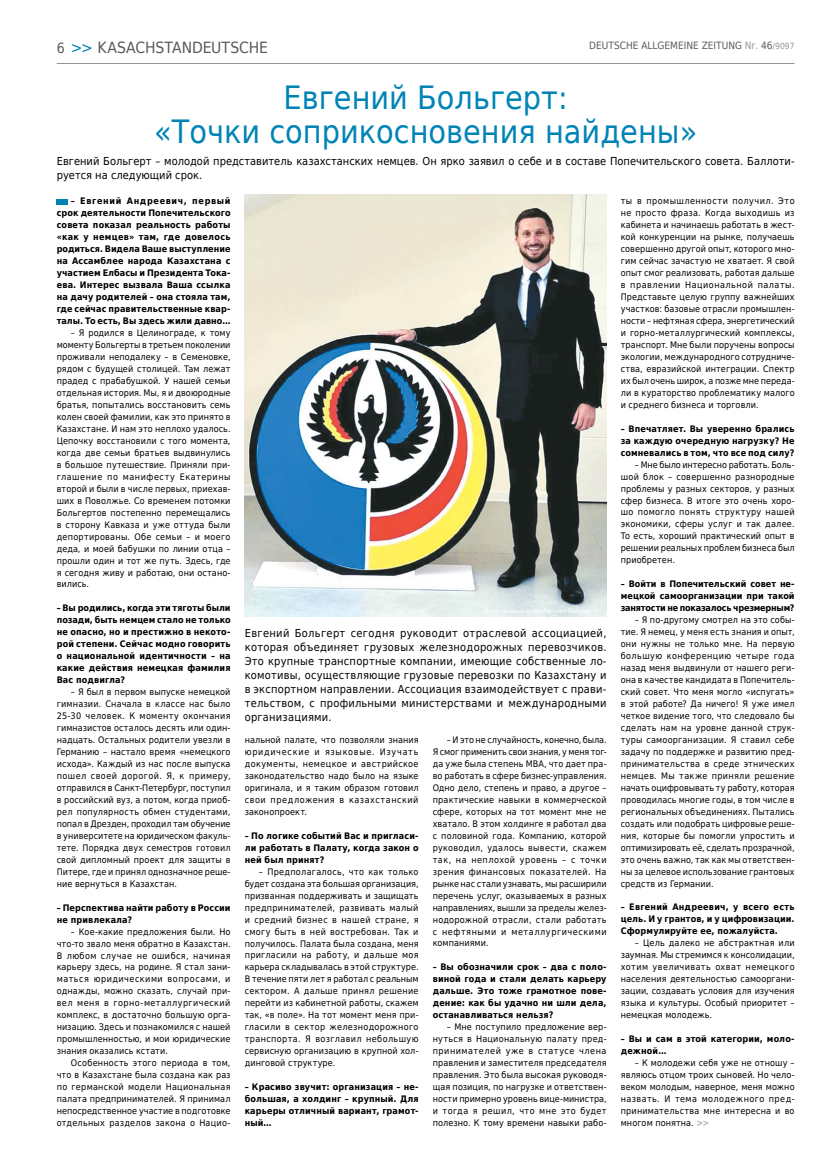
<style>
.page{position:relative;width:823px;height:1163px;background:#fff}
.page>*{position:absolute;margin:0;border:0;box-sizing:border-box;transform-origin:0 0}
.t1{font:32px/34px "DejaVu Sans";color:#0084b6;text-align:center;scale:.9 1}
.t2{font:15.4px "DejaVu Sans";letter-spacing:-.005em;color:#58595b;scale:.91 1}
.t3{font:11px/14px "DejaVu Sans Condensed";color:#000}
.t4{font:10px "DejaVu Sans";color:#58595b;scale:.9 1}
.t5{font:9px/12px "DejaVu Sans Condensed";letter-spacing:.01em;color:#000;text-align:justify}
.t6{font:700 9px/12px "DejaVu Sans Condensed";letter-spacing:.01em;color:#000;text-align:justify}
.s1{font-size:14px}
.s2{color:#0084b6}
.s3{color:#939598}
.s4{font-size:8.5px;color:#939598}
</style>
<div class="page">
<hr style="left:57px;top:63px;width:737px;height:1px;background:#939598">
<img style="left:244px;top:194px;width:362px;height:423px">
<div style="left:57px;top:199px;width:11px;height:5px;background:#0084b6"></div>
<h2 class="t2" style="left:57px;top:35px;width:234px"><span class="s1">6</span> <span class="s2">&gt;&gt;</span> KASACHSTANDEUTSCHE</h2>
<p class="t4" style="left:589px;top:37px;width:229px">DEUTSCHE ALLGEMEINE ZEITUNG <span class="s3">Nr.</span> 46<span class="s4">/9097</span></p>
<h1 class="t1" style="left:154px;top:79px;width:604px">Евгений Больгерт:<br>«Точки соприкосновения найдены»</h1>
<p class="t3" style="left:57px;top:154px;width:739px">Евгений Больгерт – молодой представитель казахстанских немцев. Он ярко заявил о себе и в составе Попечительского совета. Баллоти&shy;руется на следующий срок.</p>
<p class="t6" style="left:57px;top:195px;width:175px;text-indent:14px">– Евгений Андреевич, первый срок деятельности Попечительского совета показал реальность работы «как у немцев» там, где довелось родиться. Видела Ваше выступление на Ассамблее народа Казахстана с участием Елбасы и Президента Тока&shy;ева. Интерес вызвала Ваша ссылка на дачу родителей – она стояла там, где сейчас правительственные квар&shy;талы. То есть, Вы здесь жили давно…</p>
<p class="t5" style="left:57px;top:326px;width:175px;text-indent:14px">– Я родился в Целинограде, к тому моменту Больгерты в третьем поколении проживали неподалеку – в Семеновке, рядом с будущей столицей. Там лежат прадед с прабабушкой. У нашей семьи отдельная история. Мы, я и двоюродные братья, попытались восстановить семь колен своей фамилии, как это принято в Казахстане. И нам это неплохо удалось.<br>Цепочку восстановили с того момента, когда две семьи братьев выдвинулись в большое путешествие. Приняли при&shy;глашение по манифесту Екатерины второй и были в числе первых, приехав&shy;ших в Поволжье. Со временем потомки Больгертов постепенно перемещались в сторону Кавказа и уже оттуда были депортированы. Обе семьи – и моего деда, и моей бабушки по линии отца – прошли один и тот же путь. Здесь, где я сегодня живу и работаю, они остано&shy;вились.</p>
<p class="t6" style="left:57px;top:601px;width:175px">– Вы родились, когда эти тяготы были позади, быть немцем стало не только не опасно, но и престижно в некото&shy;рой степени. Сейчас модно говорить о национальной идентичности – на какие действия немецкая фамилия Вас подвигла?</p>
<p class="t5" style="left:57px;top:685px;width:175px;text-indent:14px">– Я был в первом выпуске немецкой гимназии. Сначала в классе нас было 25-30 человек. К моменту окончания гимназистов осталось десять или один&shy;надцать. Остальных родители увезли в Германию – настало время «немецкого исхода». Каждый из нас после выпуска пошел своей дорогой. Я, к примеру, отправился в Санкт-Петербург, поступил в российский вуз, а потом, когда приоб&shy;рел популярность обмен студентами, попал в Дрезден, проходил там обучение в университете на юридическом факуль&shy;тете. Порядка двух семестров готовил свой дипломный проект для защиты в Питере, где и принял однозначное реше&shy;ние вернуться в Казахстан.</p>
<p class="t6" style="left:57px;top:900px;width:175px">– Перспектива найти работу в России не привлекала?</p>
<p class="t5" style="left:57px;top:924px;width:175px;text-indent:14px">– Кое-какие предложения были. Но что-то звало меня обратно в Казахстан.<br>В любом случае не ошибся, начиная карьеру здесь, на родине. Я стал зани&shy;маться юридическими вопросами, и однажды, можно сказать, случай при&shy;вел меня в горно-металлургический комплекс, в достаточно большую орга&shy;низацию. Здесь и познакомился с нашей промышленностью, и мои юридические знания оказались кстати.</p>
<p class="t5" style="left:57px;top:1056px;width:175px;text-indent:14px">Особенность этого периода в том, что в Казахстане была создана как раз по германской модели Национальная палата предпринимателей. Я принимал непосредственное участие в подготовке отдельных разделов закона о Нацио-</p>
<p class="t3" style="left:244px;top:625px;width:363px;text-align:justify">Евгений Больгерт сегодня руководит отраслевой ассоциацией, которая объединяет грузовых железнодорожных перевозчиков.<br>Это крупные транспортные компании, имеющие собственные ло&shy;комотивы, осуществляющие грузовые перевозки по Казахстану и в экспортном направлении. Ассоциация взаимодействует с прави&shy;тельством, с профильными министерствами и международными организациями.</p>
<p class="t5" style="left:244px;top:733px;width:175px">нальной палате, что позволяли знания юридические и языковые. Изучать документы, немецкое и австрийское законодательство надо было на языке оригинала, и я таким образом готовил свои предложения в казахстанский законопроект.</p>
<p class="t6" style="left:244px;top:829px;width:175px">– По логике событий Вас и пригласи&shy;ли работать в Палату, когда закон о ней был принят?</p>
<p class="t5" style="left:244px;top:864px;width:175px;text-indent:14px">– Предполагалось, что как только будет создана эта большая организация, призванная поддерживать и защищать предпринимателей, развивать малый и средний бизнес в нашей стране, я смогу быть в ней востребован. Так и получилось. Палата была создана, меня пригласили на работу, и дальше моя карьера складывалась в этой структуре.<br>В течение пяти лет я работал с реальным сектором. А дальше принял решение перейти из кабинетной работы, скажем так, «в поле». На тот момент меня при&shy;гласили в сектор железнодорожного транспорта. Я возглавил небольшую сервисную организацию в крупной хол&shy;динговой структуре.</p>
<p class="t6" style="left:244px;top:1080px;width:175px">– Красиво звучит: организация – не&shy;большая, а холдинг – крупный. Для карьеры отличный вариант, грамот&shy;ный…</p>
<p class="t5" style="left:432px;top:733px;width:175px;text-indent:14px">– И это не случайность, конечно, была.<br>Я смог применить свои знания, у меня тог&shy;да уже была степень МВА, что дает пра&shy;во работать в сфере бизнес-управления.<br>Одно дело, степень и право, а другое – практические навыки в коммерческой сфере, которых на тот момент мне не хватало. В этом холдинге я работал два с половиной года. Компанию, которой руководил, удалось вывести, скажем так, на неплохой уровень – с точки зрения финансовых показателей. На рынке нас стали узнавать, мы расширили перечень услуг, оказываемых в разных направлениях, вышли за пределы желез&shy;нодорожной отрасли, стали работать с нефтяными и металлургическими компаниями.</p>
<p class="t6" style="left:432px;top:960px;width:175px">– Вы обозначили срок – два с поло&shy;виной года и стали делать карьеру дальше. Это тоже грамотное пове&shy;дение: как бы удачно ни шли дела, останавливаться нельзя?</p>
<p class="t5" style="left:432px;top:1020px;width:175px;text-indent:14px">– Мне поступило предложение вер&shy;нуться в Национальную палату пред&shy;принимателей уже в статусе члена правления и заместителя председателя правления. Это была высокая руководя&shy;щая позиция, по нагрузке и ответствен&shy;ности примерно уровень вице-министра, и тогда я решил, что мне это будет полезно. К тому времени навыки рабо-</p>
<p class="t5" style="left:620px;top:194px;width:175px">ты в промышленности получил. Это не просто фраза. Когда выходишь из кабинета и начинаешь работать в жест&shy;кой конкуренции на рынке, получаешь совершенно другой опыт, которого мно&shy;гим сейчас зачастую не хватает. Я свой опыт смог реализовать, работая дальше в правлении Национальной палаты.<br>Представьте целую группу важнейших участков: базовые отрасли промышлен&shy;ности – нефтяная сфера, энергетический и горно-металлургический комплексы, транспорт. Мне были поручены вопросы экологии, международного сотрудниче&shy;ства, евразийской интеграции. Спектр их был очень широк, а позже мне переда&shy;ли в кураторство проблематику малого и среднего бизнеса и торговли.</p>
<p class="t6" style="left:620px;top:422px;width:175px">– Впечатляет. Вы уверенно брались за каждую очередную нагрузку? Не сомневались в том, что все под силу?</p>
<p class="t5" style="left:620px;top:458px;width:175px;text-indent:14px">– Мне было интересно работать. Боль&shy;шой блок – совершенно разнородные проблемы у разных секторов, у разных сфер бизнеса. В итоге это очень хоро&shy;шо помогло понять структуру нашей экономики, сферы услуг и так далее.<br>То есть, хороший практический опыт в решении реальных проблем бизнеса был приобретен.</p>
<p class="t6" style="left:620px;top:577px;width:175px">– Войти в Попечительский совет не&shy;мецкой самоорганизации при такой занятости не показалось чрезмерным?</p>
<p class="t5" style="left:620px;top:613px;width:175px;text-indent:14px">– Я по-другому смотрел на это собы&shy;тие. Я немец, у меня есть знания и опыт, они нужны не только мне. На первую большую конференцию четыре года назад меня выдвинули от нашего реги&shy;она в качестве кандидата в Попечитель&shy;ский совет. Что меня могло «испугать» в этой работе? Да ничего! Я уже имел четкое видение того, что следовало бы сделать нам на уровне данной струк&shy;туры самоорганизации. Я ставил себе задачу по поддержке и развитию пред&shy;принимательства в среде этнических немцев. Мы также приняли решение начать оцифровывать ту работу, которая проводилась многие годы, в том числе в региональных объединениях. Пытались создать или подобрать цифровые реше&shy;ния, которые бы помогли упростить и оптимизировать её, сделать прозрачной, это очень важно, так как мы ответствен&shy;ны за целевое использование грантовых средств из Германии.</p>
<p class="t6" style="left:620px;top:900px;width:175px">– Евгений Андреевич, у всего есть цель. И у грантов, и у цифровизации.<br>Сформулируйте ее, пожалуйста.</p>
<p class="t5" style="left:620px;top:936px;width:175px;text-indent:14px">– Цель далеко не абстрактная или заумная. Мы стремимся к консолидации, хотим увеличивать охват немецкого населения деятельностью самооргани&shy;зации, создавать условия для изучения языка и культуры. Особый приоритет – немецкая молодежь.</p>
<p class="t6" style="left:620px;top:1032px;width:175px">– Вы и сам в этой категории, моло&shy;дежной…</p>
<p class="t5" style="left:620px;top:1056px;width:175px;text-indent:14px">– К молодежи себя уже не отношу – являюсь отцом троих сыновей. Но чело&shy;веком молодым, наверное, меня можно назвать. И тема молодежного пред&shy;принимательства мне интересна и во многом понятна. <span class="s3">&gt;&gt;</span></p>
</div>
